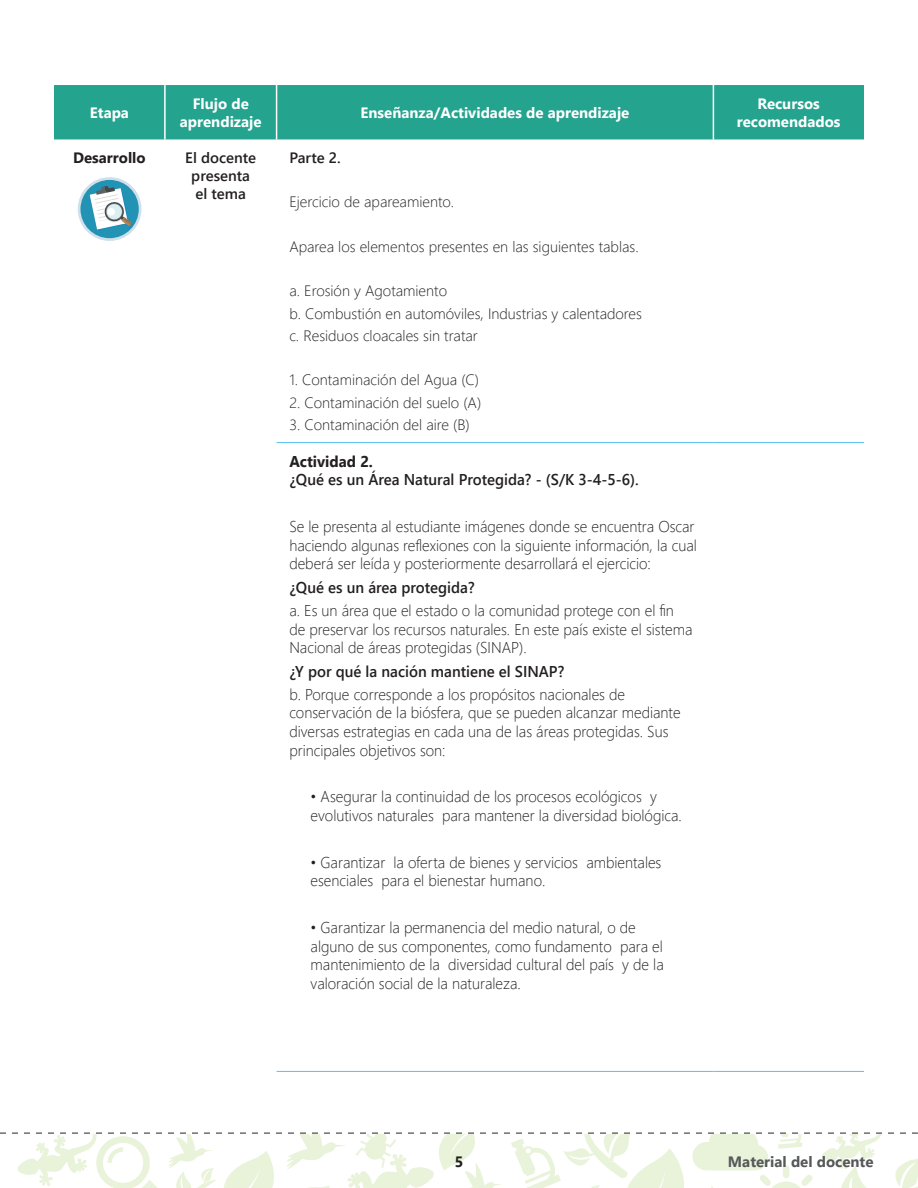
<style>
.page{position:relative;width:918px;height:1188px;background:#fff}
.page>*{position:absolute;margin:0;border:0;box-sizing:border-box;transform-origin:0 0}
.Tex_gen{font:300 15.6px/18.8px "Segoe UI";color:#231f20;scale:.96 1}
.Tex_gen-2{font:600 15.6px/18.8px "Segoe UI";color:#231f20;scale:.96 1}
.Tex_gen-3{font:300 15px "Segoe UI";color:#231f20}
.Tex_gen-4{font:700 15px/18px "Segoe UI";color:#fff;text-align:center}
.Tex_gen-5{font:600 15px/18px "Segoe UI";color:#231f20;text-align:center}
.t1{font:700 15px "Segoe UI";color:#57585a}
.Tex_gen-6{font:700 15px "Segoe UI";color:#231f20}
.s1{font-weight:700}
</style>
<div class="page">
<svg style="left:0;top:1132px;width:918px;height:56px"></svg>
<div style="left:54px;top:85px;width:810px;height:54px;background:#24a38f"></div>
<hr style="left:164px;top:85px;width:2px;height:54px;background:#fff">
<hr style="left:276px;top:85px;width:1px;height:54px;background:#fff">
<hr style="left:713px;top:85px;width:1px;height:54px;background:#fff">
<hr style="left:277px;top:442px;width:436px;height:1px;background:#54c2ed">
<hr style="left:713px;top:442px;width:151px;height:1px;background:#54c2ed">
<hr style="left:277px;top:1071px;width:436px;height:1px;background:#54c2ed">
<hr style="left:713px;top:1071px;width:151px;height:1px;background:#54c2ed">
<svg style="left:78px;top:177px;width:64px;height:64px"></svg>
<div style="left:80px;top:180px;width:59px;height:58px;background:#2293b4;border-radius:50%"></div>
<svg style="left:90px;top:186px;width:42px;height:44px"></svg>
<p class="Tex_gen-4" style="left:90px;top:103px;width:41px">Etapa</p>
<p class="Tex_gen-4" style="left:180px;top:94px;width:83px">Flujo de aprendizaje</p>
<p class="Tex_gen-4" style="left:361px;top:103px;width:270px">Enseñanza/Actividades de aprendizaje</p>
<p class="Tex_gen-4" style="left:737px;top:94px;width:105px">Recursos recomendados</p>
<p class="Tex_gen-6" style="left:73px;top:145px;width:74px">Desarrollo</p>
<p class="Tex_gen-5" style="left:185px;top:148px;width:72px">El docente presenta el tema</p>
<p class="Tex_gen-5" style="left:289px;top:148px;width:53px">Parte 2.</p>
<p class="Tex_gen-3" style="left:289px;top:190px;width:166px">Ejercicio de apareamiento.</p>
<p class="Tex_gen-3" style="left:289px;top:234px;width:351px">Aparea los elementos presentes en las siguientes tablas.</p>
<p class="Tex_gen-3" style="left:289px;top:279px;width:159px">a. Erosión y Agotamiento</p>
<p class="Tex_gen-3" style="left:289px;top:301px;width:354px">b. Combustión en automóviles, Industrias y calentadores</p>
<p class="Tex_gen-3" style="left:289px;top:323px;width:190px">c. Residuos cloacales sin tratar</p>
<p class="Tex_gen-3" style="left:289px;top:368px;width:191px">1. Contaminación del Agua (C)</p>
<p class="Tex_gen-3" style="left:289px;top:390px;width:193px">2. Contaminación del suelo (A)</p>
<p class="Tex_gen-3" style="left:289px;top:412px;width:182px">3. Contaminación del aire (B)</p>
<p class="Tex_gen-2" style="left:289px;top:452px;width:366px"><span class="s1">Actividad 2.<br></span>¿Qué es un Área Natural Protegida? - (S/K 3-4-5-6).</p>
<p class="Tex_gen" style="left:289px;top:516px;width:426px">Se le presenta al estudiante imágenes donde se encuentra Oscar haciendo algunas reflexiones con la siguiente información, la cual deberá ser leída y posteriormente desarrollará el ejercicio:</p>
<p class="Tex_gen-2" style="left:289px;top:578px;width:195px">¿Qué es un área protegida?</p>
<p class="Tex_gen" style="left:289px;top:600px;width:421px">a. Es un área que el estado o la comunidad protege con el fin de preservar los recursos naturales. En este país existe el sistema<br>Nacional de áreas protegidas (SINAP).</p>
<p class="Tex_gen-2" style="left:289px;top:661px;width:288px">¿Y por qué la nación mantiene el SINAP?</p>
<p class="Tex_gen" style="left:289px;top:684px;width:409px">b. Porque corresponde a los propósitos nacionales de conservación de la biósfera, que se pueden alcanzar mediante diversas estrategias en cada una de las áreas protegidas. Sus principales objetivos son:</p>
<p class="Tex_gen" style="left:311px;top:787px;width:388px">• Asegurar la continuidad de los procesos ecológicos y evolutivos naturales para mantener la diversidad biológica.</p>
<p class="Tex_gen" style="left:311px;top:852px;width:367px">• Garantizar la oferta de bienes y servicios ambientales esenciales para el bienestar humano.</p>
<p class="Tex_gen" style="left:311px;top:917px;width:369px">• Garantizar la permanencia del medio natural, o de alguno de sus componentes, como fundamento para el mantenimiento de la diversidad cultural del país y de la valoración social de la naturaleza.</p>
<p class="Tex_gen-6" style="left:455px;top:1150px;width:10px">5</p>
<p class="t1" style="left:728px;top:1149px;width:147px">Material del docente</p>
</div>
